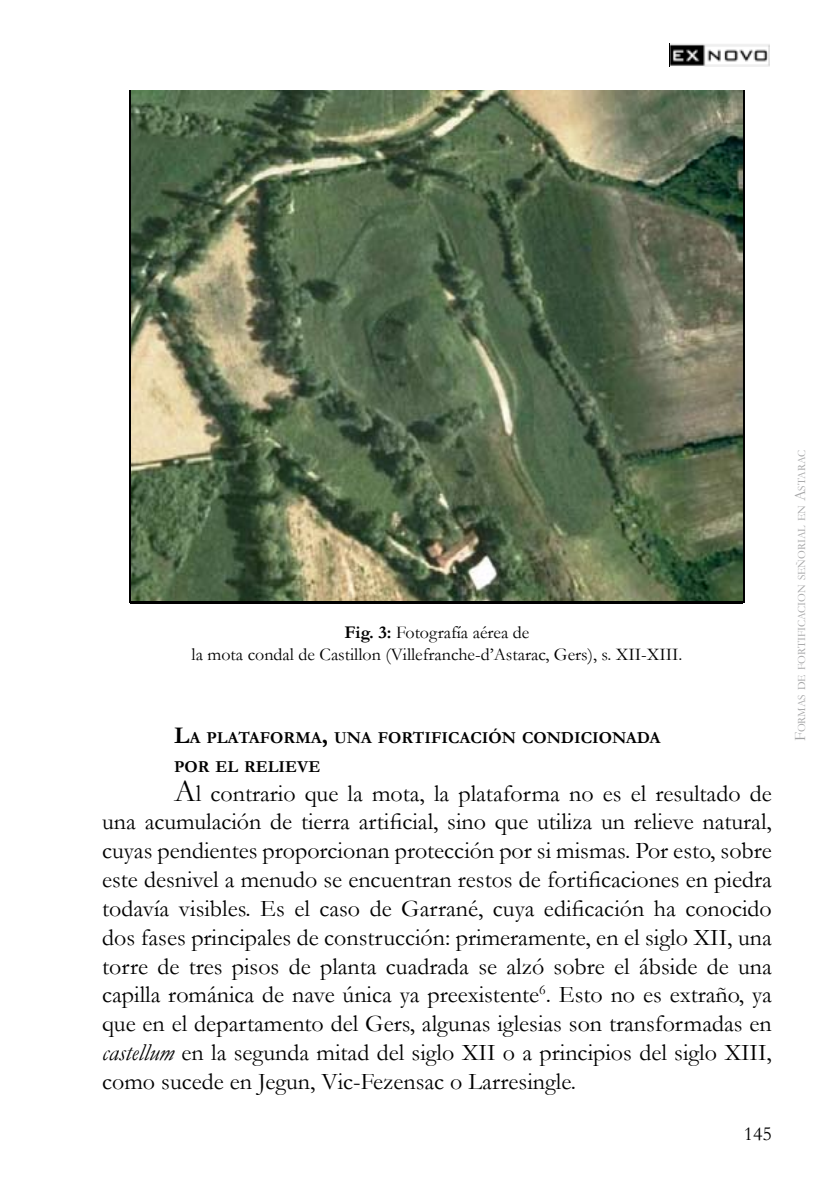
<style>
.page{position:relative;width:840px;height:1191px;background:#fff}
.page>*{position:absolute;margin:0;border:0;box-sizing:border-box;transform-origin:0 0}
.t1{font:24px/28.8px "Garamond";color:#000;text-align:justify}
.t2{font:700 24px "Garamond";color:#000}
.t3{font:20px "Garamond";color:#000}
.t4{font:18px/22px "Garamond";color:#000;text-align:center}
.t5{font:700 16.8px/28.8px "Garamond";color:#000}
.t6{font:11.2px "Garamond";color:#707173}
.s1{font-weight:700}
.s2{font-size:24px}
.s3{font-size:32px}
.s4{font-style:italic}
.s5{font-size:16px}
</style>
<div class="page">
<img style="left:669px;top:44px;width:100px;height:22px">
<img style="left:130px;top:91px;width:612px;height:511px">
<hr style="left:129px;top:91px;width:1px;height:511px;background:#000">
<hr style="left:742px;top:91px;width:2px;height:511px;background:#000">
<hr style="left:130px;top:602px;width:612px;height:2px;background:#000">
<p class="t4" style="left:191px;top:621px;width:492px"><span class="s1">Fig. 3:</span> Fotografía aérea de<br>la mota condal de Castillon (Villefranche-d’Astarac, Gers), s. XII-XIII.</p>
<p class="t2" style="left:102px;top:721px;width:45px">L</p>
<p class="t5" style="left:174px;top:723px;width:487px;text-indent:15px">A PLATAFORMA<span class="s2">,</span> UNA FORTIFICACIÓN CONDICIONADA<br>POR EL RELIEVE</p>
<p class="t1" style="left:102px;top:778px;width:671px;text-indent:72px"><span class="s3">A</span>l contrario que la mota, la plataforma no es el resultado de una acumulación de tierra artificial, sino que utiliza un relieve natural, cuyas pendientes proporcionan protección por si mismas. Por esto, sobre este desnivel a menudo se encuentran restos de fortificaciones en piedra todavía visibles. Es el caso de Garrané, cuya edificación ha conocido dos fases principales de construcción: primeramente, en el siglo XII, una torre de tres pisos de planta cuadrada se alzó sobre el ábside de una capilla románica de nave única ya preexistente<sup>6</sup>. Esto no es extraño, ya que en el departamento del Gers, algunas iglesias son transformadas en <span class="s4">castellum</span> en la segunda mitad del siglo XII o a principios del siglo XIII, como sucede en Jegun, Vic-Fezensac o Larresingle.</p>
<p class="t3" style="left:743px;top:1122px;width:30px">145</p>
<p class="t6" style="left:794px;top:741px;width:293px;rotate:-90deg"><span class="s5">F</span>ormas de fortificacion señorial en <span class="s5">A</span>starac</p>
</div>
